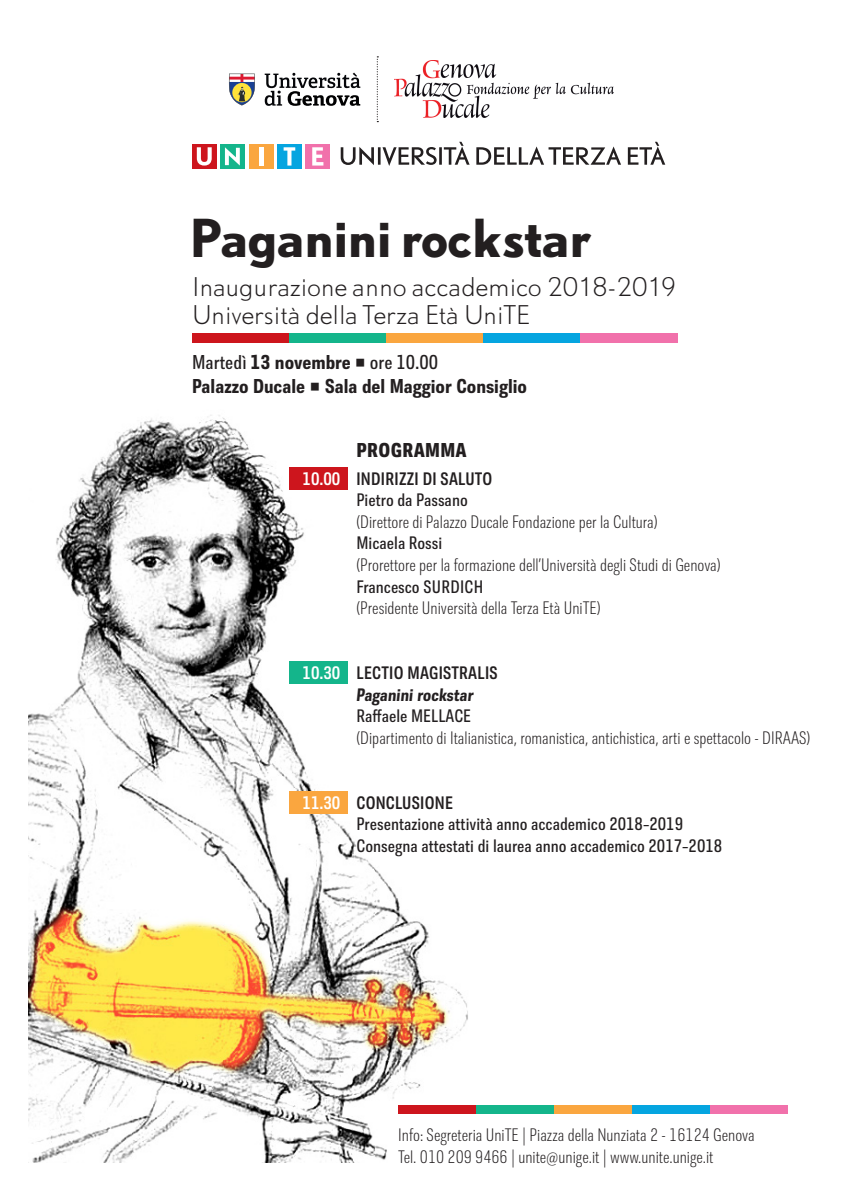
<style>
.page{position:relative;width:842px;height:1191px;background:#fff}
.page>*{position:absolute;margin:0;border:0;box-sizing:border-box;transform-origin:0 0}
.t1{font:700 48.7px "DTL Nobel T";color:#231f20}
.t2{font:300 24px "DTL Nobel T";letter-spacing:-.01em;color:#231f20}
.t3{font:600 20px "Trilon Cond";color:#231f20}
.t4{font:20px "Trilon Cond";color:#231f20}
.t5{font:700 20px "Trilon Cond";letter-spacing:.015em;color:#231f20}
.t6{font:100 18px "Trilon Cond";color:#231f20}
.t7{font:18px "Trilon Cond";color:#231f20}
.t8{font:500 18px "Trilon Cond";letter-spacing:.015em;color:#231f20}
.t9{font:italic 600 18px "Trilon Cond";color:#231f20}
.s1{font-weight:600}
.s2{color:#fff}
</style>
<div class="page">
<img style="left:28px;top:415px;width:462px;height:747px">
<div style="left:249px;top:144px;width:24px;height:25px;background:#faa63f"></div>
<hr style="left:259px;top:147px;width:4px;height:18px;background:#fff">
<div style="left:192px;top:144px;width:24px;height:25px;background:#cd151d"></div>
<svg style="left:197px;top:147px;width:15px;height:18px"></svg>
<div style="left:220px;top:144px;width:25px;height:25px;background:#14b58b"></div>
<svg style="left:225px;top:147px;width:15px;height:18px"></svg>
<div style="left:277px;top:144px;width:25px;height:25px;background:#05a5e0"></div>
<svg style="left:284px;top:147px;width:11px;height:18px"></svg>
<div style="left:306px;top:144px;width:24px;height:25px;background:#f171ab"></div>
<svg style="left:312px;top:147px;width:11px;height:18px"></svg>
<svg style="left:341px;top:142px;width:324px;height:24px"></svg>
<div style="left:289px;top:467px;width:59px;height:22px;background:#cd151d"></div>
<div style="left:289px;top:661px;width:59px;height:23px;background:#14b58b"></div>
<div style="left:289px;top:791px;width:59px;height:23px;background:#faa63f"></div>
<div style="left:192px;top:333px;width:97px;height:10px;background:#cd151d"></div>
<div style="left:289px;top:333px;width:97px;height:10px;background:#14b58b"></div>
<div style="left:386px;top:333px;width:97px;height:10px;background:#faa63f"></div>
<div style="left:483px;top:333px;width:97px;height:10px;background:#05a5e0"></div>
<div style="left:580px;top:333px;width:97px;height:10px;background:#f171ab"></div>
<div style="left:398px;top:1105px;width:78px;height:8px;background:#cd151d"></div>
<div style="left:476px;top:1105px;width:78px;height:8px;background:#14b58b"></div>
<div style="left:554px;top:1105px;width:78px;height:8px;background:#faa63f"></div>
<div style="left:632px;top:1105px;width:78px;height:8px;background:#05a5e0"></div>
<div style="left:710px;top:1105px;width:78px;height:8px;background:#f171ab"></div>
<svg style="left:229px;top:74px;width:26px;height:31px"></svg>
<svg style="left:265px;top:73px;width:95px;height:33px"></svg>
<svg style="left:377px;top:56px;width:1px;height:66px"></svg>
<img style="left:394px;top:61px;width:219px;height:56px">
<p class="t1" style="left:188px;top:205px;width:406px">Paganini rockstar</p>
<p class="t2" style="left:192px;top:271px;width:486px">Inaugurazione anno accademico 2018-2019</p>
<p class="t2" style="left:192px;top:300px;width:339px">Università della Terza Età UniTE</p>
<p class="t4" style="left:192px;top:350px;width:248px">Martedì <span class="s1">13 novembre</span> ○ ore 10.00</p>
<p class="t3" style="left:192px;top:373px;width:336px">Palazzo Ducale ○ Sala del Maggior Consiglio</p>
<p class="t5" style="left:356px;top:437px;width:112px">PROGRAMMA</p>
<p class="t8" style="left:303px;top:467px;width:191px"><span class="s2">10.00</span> INDIRIZZI DI SALUTO</p>
<p class="t7" style="left:356px;top:489px;width:113px">Pietro da Passano</p>
<p class="t6" style="left:356px;top:511px;width:303px">(Direttore di Palazzo Ducale Fondazione per la Cultura)</p>
<p class="t7" style="left:356px;top:532px;width:87px">Micaela Rossi</p>
<p class="t6" style="left:356px;top:555px;width:366px">(Prorettore per la formazione dell’Università degli Studi di Genova)</p>
<p class="t7" style="left:356px;top:575px;width:128px">Francesco SURDICH</p>
<p class="t6" style="left:356px;top:598px;width:246px">(Presidente Università della Terza Età UniTE)</p>
<p class="t8" style="left:303px;top:661px;width:197px"><span class="s2">10.30</span> LECTIO MAGISTRALIS</p>
<p class="t9" style="left:356px;top:682px;width:119px">Paganini rockstar</p>
<p class="t7" style="left:356px;top:705px;width:116px">Raffaele MELLACE</p>
<p class="t6" style="left:356px;top:727px;width:455px">(Dipartimento di Italianistica, romanistica, antichistica, arti e spettacolo - DIRAAS)</p>
<p class="t8" style="left:303px;top:791px;width:152px"><span class="s2">11.30</span> CONCLUSIONE</p>
<p class="t7" style="left:356px;top:813px;width:328px">Presentazione attività anno accademico 2018–2019</p>
<p class="t7" style="left:356px;top:835px;width:367px">Consegna attestati di laurea anno accademico 2017–2018</p>
<p class="t6" style="left:398px;top:1125px;width:358px">Info: Segreteria UniTE | Piazza della Nunziata 2 - 16124 Genova</p>
<p class="t6" style="left:398px;top:1146px;width:317px">Tel. 010 209 9466 | unite@unige.it | www.unite.unige.it</p>
</div>
